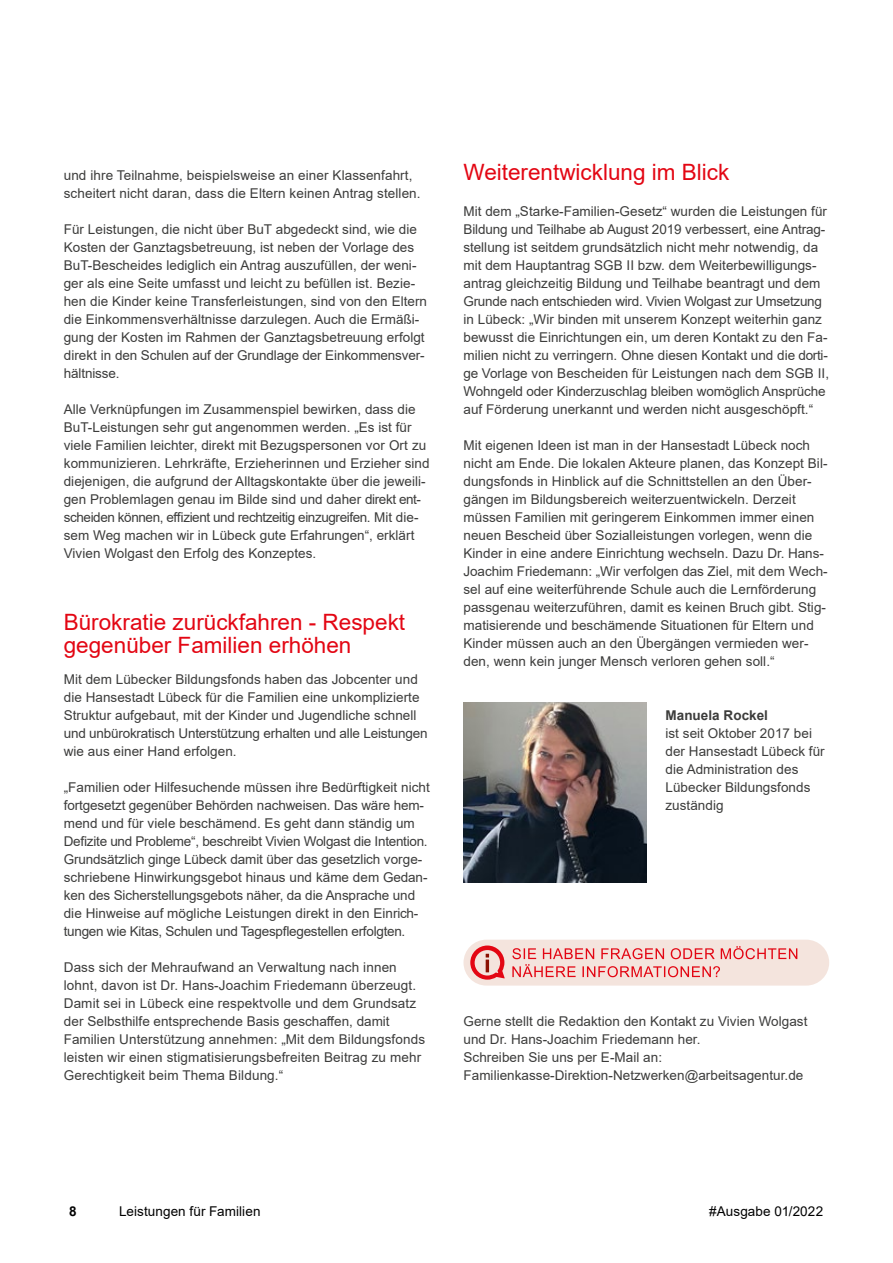
<style>
.page{position:relative;width:893px;height:1263px;background:#fff}
.page>*{position:absolute;margin:0;border:0;box-sizing:border-box;transform-origin:0 0}
.t1{font:22.5px/22.5px "Arial";color:#e30613}
.t2{font:13.5px/18px "Arial";letter-spacing:.005em;color:#3c3c3b}
.t3{font:13.5px "Arial";letter-spacing:.005em;color:#000}
.t4{font:700 13.5px "Arial";color:#000}
.s1{font-weight:700}
</style>
<div class="page">
<img style="left:463px;top:702px;width:183px;height:180px">
<div style="left:463px;top:940px;width:366px;height:45px;background:#f4e4dd;border-radius:23px"></div>
<svg style="left:512px;top:946px;width:285px;height:31px"></svg>
<svg style="left:470px;top:945px;width:35px;height:35px"></svg>
<p class="t2" style="left:64px;top:166px;width:358px">und ihre Teilnahme, beispielsweise an einer Klassenfahrt, scheitert nicht daran, dass die Eltern keinen Antrag stellen.</p>
<p class="t2" style="left:64px;top:220px;width:365px">Für Leistungen, die nicht über BuT abgedeckt sind, wie die Kosten der Ganztagsbetreuung, ist neben der Vorlage des BuT-Bescheides lediglich ein Antrag auszufüllen, der weni&shy;ger als eine Seite umfasst und leicht zu befüllen ist. Bezie&shy;hen die Kinder keine Transferleistungen, sind von den Eltern die Einkommensverhältnisse darzulegen. Auch die Ermäßi&shy;gung der Kosten im Rahmen der Ganztagsbetreuung erfolgt direkt in den Schulen auf der Grundlage der Einkommensver&shy;hältnisse.</p>
<p class="t2" style="left:64px;top:400px;width:367px">Alle Verknüpfungen im Zusammenspiel bewirken, dass die BuT-Leistungen sehr gut angenommen werden. „Es ist für viele Familien leichter, direkt mit Bezugspersonen vor Ort zu kommunizieren. Lehrkräfte, Erzieherinnen und Erzieher sind diejenigen, die aufgrund der Alltagskontakte über die jeweili&shy;gen Problemlagen genau im Bilde sind und daher direkt ent&shy;scheiden können, effizient und rechtzeitig einzugreifen. Mit die&shy;sem Weg machen wir in Lübeck gute Erfahrungen“, erklärt Vivien Wolgast den Erfolg des Konzeptes.</p>
<h2 class="t1" style="left:64px;top:611px;width:343px">Bürokratie zurückfahren - Respekt gegenüber Familien erhöhen</h2>
<p class="t2" style="left:64px;top:670px;width:365px">Mit dem Lübecker Bildungsfonds haben das Jobcenter und die Hansestadt Lübeck für die Familien eine unkomplizierte Struktur aufgebaut, mit der Kinder und Jugendliche schnell und unbürokratisch Unterstützung erhalten und alle Leistungen wie aus einer Hand erfolgen.</p>
<p class="t2" style="left:64px;top:778px;width:368px">„Familien oder Hilfesuchende müssen ihre Bedürftigkeit nicht fortgesetzt gegenüber Behörden nachweisen. Das wäre hem&shy;mend und für viele beschämend. Es geht dann ständig um Defizite und Probleme“, beschreibt Vivien Wolgast die Intention.<br>Grundsätzlich ginge Lübeck damit über das gesetzlich vorge&shy;schriebene Hinwirkungsgebot hinaus und käme dem Gedan&shy;ken des Sicherstellungsgebots näher, da die Ansprache und die Hinweise auf mögliche Leistungen direkt in den Einrich&shy;tungen wie Kitas, Schulen und Tagespflegestellen erfolgten.</p>
<p class="t2" style="left:64px;top:958px;width:363px">Dass sich der Mehraufwand an Verwaltung nach innen lohnt, davon ist Dr. Hans-Joachim Friedemann überzeugt.<br>Damit sei in Lübeck eine respektvolle und dem Grundsatz der Selbsthilfe entsprechende Basis geschaffen, damit Familien Unterstützung annehmen: „Mit dem Bildungsfonds leisten wir einen stigmatisierungsbefreiten Beitrag zu mehr Gerechtigkeit beim Thema Bildung.“</p>
<h2 class="t1" style="left:463px;top:161px;width:267px">Weiterentwicklung im Blick</h2>
<p class="t2" style="left:463px;top:202px;width:367px">Mit dem „Starke-Familien-Gesetz“ wurden die Leistungen für Bildung und Teilhabe ab August 2019 verbessert, eine Antrag&shy;stellung ist seitdem grundsätzlich nicht mehr notwendig, da mit dem Hauptantrag SGB II bzw. dem Weiterbewilligungs&shy;antrag gleichzeitig Bildung und Teilhabe beantragt und dem Grunde nach entschieden wird. Vivien Wolgast zur Umsetzung in Lübeck: „Wir binden mit unserem Konzept weiterhin ganz bewusst die Einrichtungen ein, um deren Kontakt zu den Fa&shy;milien nicht zu verringern. Ohne diesen Kontakt und die dorti&shy;ge Vorlage von Bescheiden für Leistungen nach dem SGB II, Wohngeld oder Kinderzuschlag bleiben womöglich Ansprüche auf Förderung unerkannt und werden nicht ausgeschöpft.“</p>
<p class="t2" style="left:463px;top:436px;width:366px">Mit eigenen Ideen ist man in der Hansestadt Lübeck noch nicht am Ende. Die lokalen Akteure planen, das Konzept Bil&shy;dungsfonds in Hinblick auf die Schnittstellen an den Über&shy;gängen im Bildungsbereich weiterzuentwickeln. Derzeit müssen Familien mit geringerem Einkommen immer einen neuen Bescheid über Sozialleistungen vorlegen, wenn die Kinder in eine andere Einrichtung wechseln. Dazu Dr. Hans-Joachim Friedemann: „Wir verfolgen das Ziel, mit dem Wech&shy;sel auf eine weiterführende Schule auch die Lernförderung passgenau weiterzuführen, damit es keinen Bruch gibt. Stig&shy;matisierende und beschämende Situationen für Eltern und Kinder müssen auch an den Übergängen vermieden wer&shy;den, wenn kein junger Mensch verloren gehen soll.“</p>
<p class="t2" style="left:665px;top:706px;width:161px"><span class="s1">Manuela Rockel<br></span>ist seit Oktober 2017 bei der Hansestadt Lübeck für die Administration des<br>Lübecker Bildungsfonds zuständig</p>
<p class="t2" style="left:463px;top:1012px;width:345px">Gerne stellt die Redaktion den Kontakt zu Vivien Wolgast und Dr. Hans-Joachim Friedemann her.<br>Schreiben Sie uns per E-Mail an:</p>
<p class="t2" style="left:463px;top:1066px;width:341px">Familienkasse-Direktion-Netzwerken@arbeitsagentur.de</p>
<p class="t3" style="left:119px;top:1202px;width:143px">Leistungen für Familien</p>
<p class="t4" style="left:69px;top:1202px;width:9px">8</p>
<p class="t3" style="left:709px;top:1202px;width:116px">#Ausgabe 01/2022</p>
</div>
